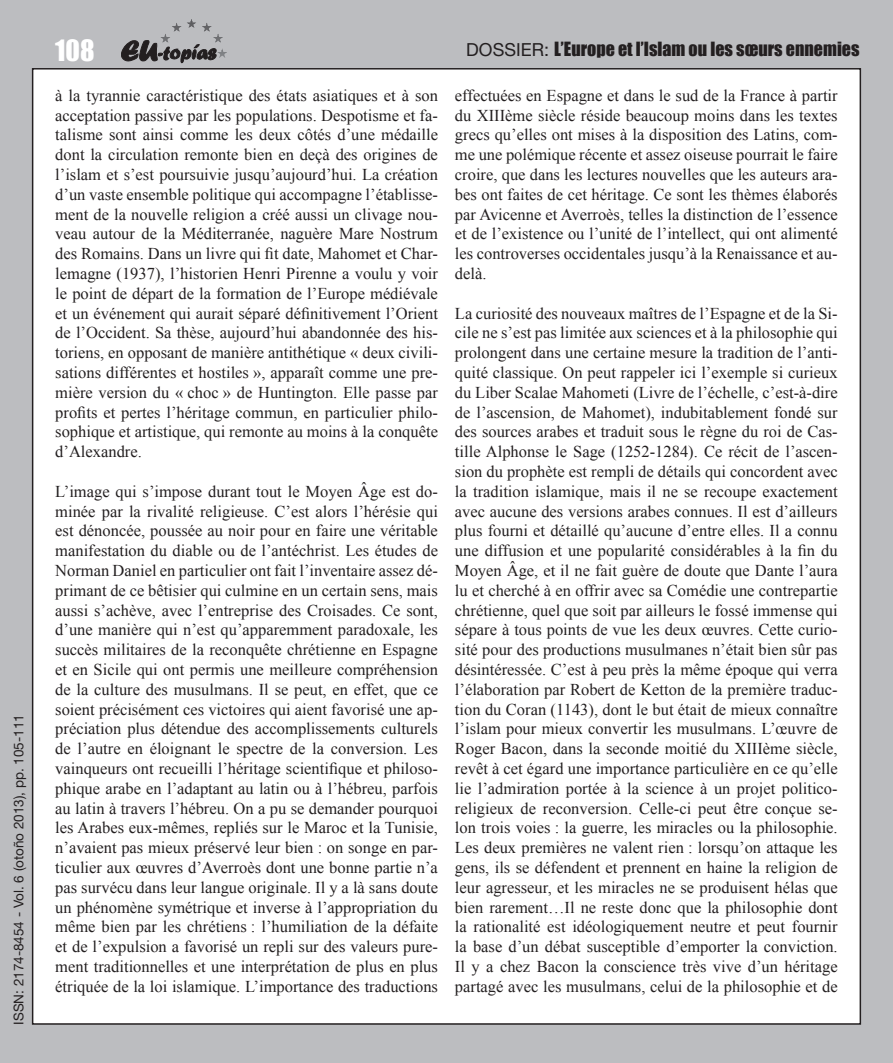
<style>
.page{position:relative;width:893px;height:1063px;background:#bcbdc0}
.page>*{position:absolute;margin:0;border:0;box-sizing:border-box;transform-origin:0 0}
.t1{font:27px "Impact";color:#fff}
.t2{font:18px "Impact";color:#231f20}
.t3{font:16.5px/19.8px "Times New Roman";color:#231f20;text-align:justify}
.t4{font:13.5px "Helvetica Neue";color:#231f20}
.s1{font-family:"Helvetica Neue"}
</style>
<div class="page">
<div style="left:33px;top:69px;width:827px;height:955px;background:#fff"></div>
<svg style="left:121px;top:40px;width:95px;height:23px"></svg>
<hr style="left:161px;top:19px;width:66px;height:1px;background:#58595b">
<hr style="left:161px;top:20px;width:66px;height:1px;background:#59595c">
<hr style="left:161px;top:21px;width:66px;height:1px;background:#5a5a5d">
<hr style="left:161px;top:22px;width:66px;height:1px;background:#5c5c5f">
<hr style="left:161px;top:23px;width:66px;height:1px;background:#5d5d60">
<hr style="left:161px;top:24px;width:66px;height:1px;background:#5f5f62">
<hr style="left:161px;top:25px;width:66px;height:1px;background:#606063">
<hr style="left:161px;top:26px;width:66px;height:1px;background:#626265">
<hr style="left:161px;top:27px;width:66px;height:1px;background:#636366">
<hr style="left:161px;top:28px;width:66px;height:1px;background:#646467">
<hr style="left:161px;top:29px;width:66px;height:1px;background:#656568">
<hr style="left:161px;top:30px;width:66px;height:1px;background:#666669">
<hr style="left:161px;top:31px;width:66px;height:1px;background:#67676a">
<hr style="left:161px;top:32px;width:66px;height:1px;background:#68686b">
<hr style="left:161px;top:33px;width:66px;height:1px;background:#696a6d">
<hr style="left:161px;top:34px;width:66px;height:1px;background:#6a6b6e">
<hr style="left:161px;top:35px;width:66px;height:1px;background:#6c6c6f">
<hr style="left:161px;top:36px;width:66px;height:1px;background:#6c6d70">
<hr style="left:161px;top:37px;width:66px;height:1px;background:#6e6f72">
<hr style="left:161px;top:38px;width:66px;height:1px;background:#6f7073">
<hr style="left:161px;top:39px;width:66px;height:1px;background:#707174">
<hr style="left:161px;top:40px;width:66px;height:1px;background:#717275">
<hr style="left:161px;top:41px;width:66px;height:1px;background:#727376">
<hr style="left:161px;top:42px;width:66px;height:1px;background:#737477">
<hr style="left:161px;top:43px;width:66px;height:1px;background:#747578">
<hr style="left:161px;top:44px;width:66px;height:1px;background:#75777a">
<hr style="left:161px;top:45px;width:66px;height:1px;background:#76787b">
<hr style="left:161px;top:46px;width:66px;height:1px;background:#78797c">
<hr style="left:161px;top:47px;width:66px;height:1px;background:#787a7d">
<hr style="left:161px;top:48px;width:66px;height:1px;background:#7a7c7f">
<hr style="left:161px;top:49px;width:66px;height:1px;background:#7b7d80">
<hr style="left:161px;top:50px;width:66px;height:1px;background:#7b7d80">
<hr style="left:161px;top:51px;width:66px;height:1px;background:#7d7f82">
<hr style="left:161px;top:52px;width:66px;height:1px;background:#7e8083">
<hr style="left:161px;top:53px;width:66px;height:1px;background:#7f8184">
<hr style="left:161px;top:54px;width:66px;height:1px;background:#818386">
<hr style="left:161px;top:55px;width:66px;height:1px;background:#818386">
<hr style="left:161px;top:56px;width:66px;height:1px;background:#828487">
<hr style="left:161px;top:57px;width:66px;height:1px;background:#848689">
<p class="t4" style="left:11px;top:1025px;width:312px;rotate:-90deg">ISSN: 2174-8454 - Vol. 6 (otoño 2013), pp. 105-111</p>
<h1 class="t1" style="left:55px;top:29px;width:41px">108</h1>
<p class="t2" style="left:466px;top:35px;width:395px"><span class="s1">DOSSIER:</span> L’Europe et l’Islam ou les sœurs ennemies</p>
<p class="t3" style="left:55px;top:85px;width:384px">à la tyrannie caractéristique des états asiatiques et à son acceptation passive par les populations. Despotisme et fa&shy;talisme sont ainsi comme les deux côtés d’une médaille dont la circulation remonte bien en deçà des origines de l’islam et s’est poursuivie jusqu’aujourd’hui. La création d’un vaste ensemble politique qui accompagne l’établisse&shy;ment de la nouvelle religion a créé aussi un clivage nou&shy;veau autour de la Méditerranée, naguère Mare Nostrum des Romains. Dans un livre qui fit date, Mahomet et Char&shy;lemagne (1937), l’historien Henri Pirenne a voulu y voir le point de départ de la formation de l’Europe médiévale et un événement qui aurait séparé définitivement l’Orient de l’Occident. Sa thèse, aujourd’hui abandonnée des his&shy;toriens, en opposant de manière antithétique « deux civili&shy;sations différentes et hostiles », apparaît comme une pre&shy;mière version du « choc » de Huntington. Elle passe par profits et pertes l’héritage commun, en particulier philo&shy;sophique et artistique, qui remonte au moins à la conquête d’Alexandre.</p>
<p class="t3" style="left:55px;top:481px;width:384px">L’image qui s’impose durant tout le Moyen Âge est do&shy;minée par la rivalité religieuse. C’est alors l’hérésie qui est dénoncée, poussée au noir pour en faire une véritable manifestation du diable ou de l’antéchrist. Les études de Norman Daniel en particulier ont fait l’inventaire assez dé&shy;primant de ce bêtisier qui culmine en un certain sens, mais aussi s’achève, avec l’entreprise des Croisades. Ce sont, d’une manière qui n’est qu’apparemment paradoxale, les succès militaires de la reconquête chrétienne en Espagne et en Sicile qui ont permis une meilleure compréhension de la culture des musulmans. Il se peut, en effet, que ce soient précisément ces victoires qui aient favorisé une ap&shy;préciation plus détendue des accomplissements culturels de l’autre en éloignant le spectre de la conversion. Les vainqueurs ont recueilli l’héritage scientifique et philoso&shy;phique arabe en l’adaptant au latin ou à l’hébreu, parfois au latin à travers l’hébreu. On a pu se demander pourquoi les Arabes eux-mêmes, repliés sur le Maroc et la Tunisie, n’avaient pas mieux préservé leur bien : on songe en par&shy;ticulier aux œuvres d’Averroès dont une bonne partie n’a pas survécu dans leur langue originale. Il y a là sans doute un phénomène symétrique et inverse à l’appropriation du même bien par les chrétiens : l’humiliation de la défaite et de l’expulsion a favorisé un repli sur des valeurs pure&shy;ment traditionnelles et une interprétation de plus en plus étriquée de la loi islamique. L’importance des traductions</p>
<p class="t3" style="left:455px;top:85px;width:384px">effectuées en Espagne et dans le sud de la France à partir du XIIIème siècle réside beaucoup moins dans les textes grecs qu’elles ont mises à la disposition des Latins, com&shy;me une polémique récente et assez oiseuse pourrait le faire croire, que dans les lectures nouvelles que les auteurs ara&shy;bes ont faites de cet héritage. Ce sont les thèmes élaborés par Avicenne et Averroès, telles la distinction de l’essence et de l’existence ou l’unité de l’intellect, qui ont alimenté les controverses occidentales jusqu’à la Renaissance et au&shy;delà.</p>
<p class="t3" style="left:455px;top:303px;width:384px">La curiosité des nouveaux maîtres de l’Espagne et de la Si&shy;cile ne s’est pas limitée aux sciences et à la philosophie qui prolongent dans une certaine mesure la tradition de l’anti&shy;quité classique. On peut rappeler ici l’exemple si curieux du Liber Scalae Mahometi (Livre de l’échelle, c’est-à-dire de l’ascension, de Mahomet), indubitablement fondé sur des sources arabes et traduit sous le règne du roi de Cas&shy;tille Alphonse le Sage (1252-1284). Ce récit de l’ascen&shy;sion du prophète est rempli de détails qui concordent avec la tradition islamique, mais il ne se recoupe exactement avec aucune des versions arabes connues. Il est d’ailleurs plus fourni et détaillé qu’aucune d’entre elles. Il a connu une diffusion et une popularité considérables à la fin du Moyen Âge, et il ne fait guère de doute que Dante l’aura lu et cherché à en offrir avec sa Comédie une contrepartie chrétienne, quel que soit par ailleurs le fossé immense qui sépare à tous points de vue les deux œuvres. Cette curio&shy;sité pour des productions musulmanes n’était bien sûr pas désintéressée. C’est à peu près la même époque qui verra l’élaboration par Robert de Ketton de la première traduc&shy;tion du Coran (1143), dont le but était de mieux connaître l’islam pour mieux convertir les musulmans. L’œuvre de Roger Bacon, dans la seconde moitié du XIIIème siècle, revêt à cet égard une importance particulière en ce qu’elle lie l’admiration portée à la science à un projet politico&shy;religieux de reconversion. Celle-ci peut être conçue se&shy;lon trois voies : la guerre, les miracles ou la philosophie.<br>Les deux premières ne valent rien : lorsqu’on attaque les gens, ils se défendent et prennent en haine la religion de leur agresseur, et les miracles ne se produisent hélas que bien rarement…Il ne reste donc que la philosophie dont la rationalité est idéologiquement neutre et peut fournir la base d’un débat susceptible d’emporter la conviction.<br>Il y a chez Bacon la conscience très vive d’un héritage partagé avec les musulmans, celui de la philosophie et de</p>
</div>
